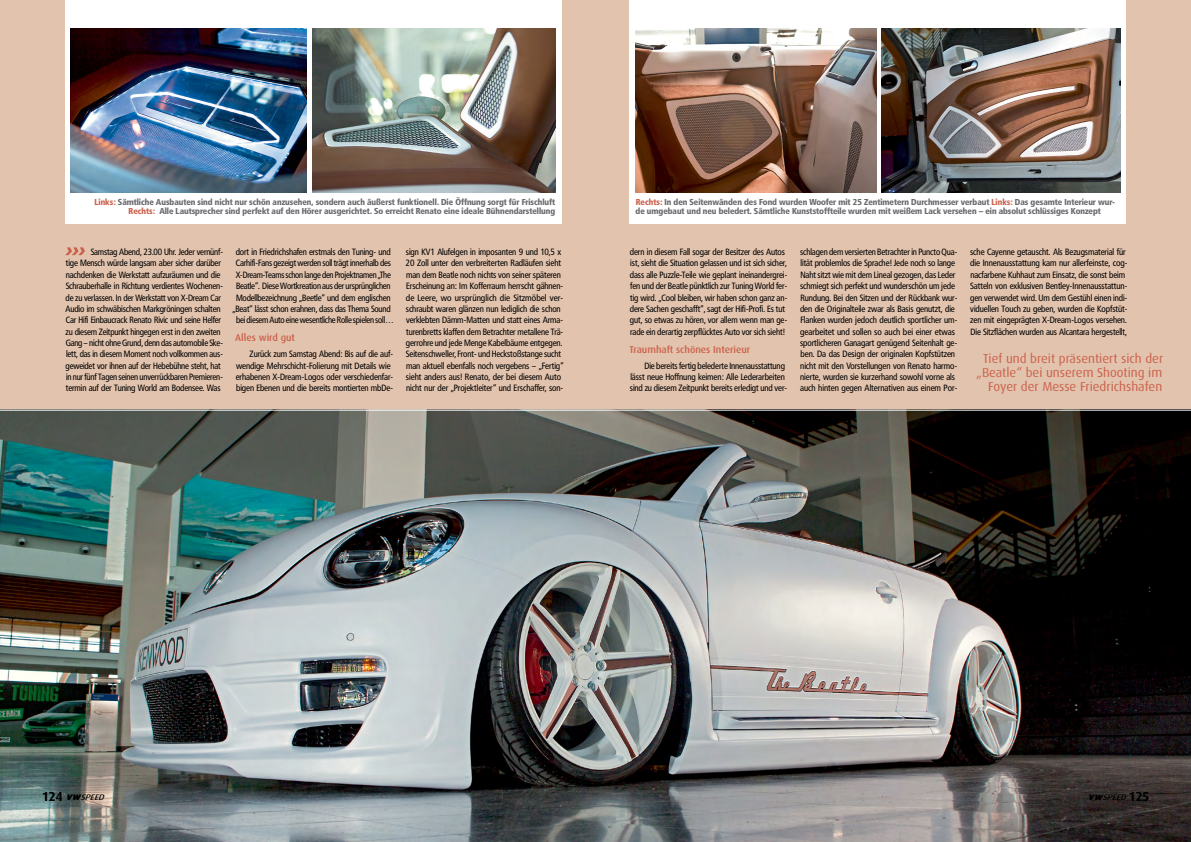
<style>
.page{position:relative;width:1191px;height:842px;background:#e2c3ad}
.page>*{position:absolute;margin:0;border:0;box-sizing:border-box;transform-origin:0 0}
.t1{font:13px/14px "Dax";color:#cb614d;text-align:right}
.t2{font:500 10px "Dax";color:#cb614d}
.t3{font:9px/11.3px "Frutiger Condensed BQ";letter-spacing:-.01em;color:#000}
.t4{font:900 8.5px/9px "Frutiger Condensed BQ";color:#6a696e;text-align:right}
.t5{font:italic 500 8px "Dax Wide";color:#000}
.s1{color:#cb614d}
.s2{font-family:"Dax";font-weight:700;font-style:normal;font-size:13px}
.s3{font-weight:900}
</style>
<div class="page">
<div style="left:65px;top:0;width:496px;height:224px;background:#fff"></div>
<div style="left:629px;top:0;width:496px;height:224px;background:#fff"></div>
<img style="left:0;top:410px;width:1191px;height:432px">
<img style="left:71px;top:28px;width:235px;height:165px">
<img style="left:312px;top:28px;width:244px;height:165px">
<img style="left:882px;top:28px;width:238px;height:165px">
<img style="left:635px;top:28px;width:241px;height:165px">
<svg style="left:65px;top:247px;width:20px;height:8px"></svg>
<p class="t4" style="left:94px;top:198px;width:462px"><span class="s1">Links:</span> Sämtliche Ausbauten sind nicht nur schön anzusehen, sondern auch äußerst funktionell. Die Öffnung sorgt für Frischluft<br><span class="s1">Rechts:</span> Alle Lautsprecher sind perfekt auf den Hörer ausgerichtet. So erreicht Renato eine ideale Bühnendarstellung</p>
<p class="t4" style="left:635px;top:198px;width:481px;text-align:left"><span class="s1">Rechts:</span> In den Seitenwänden des Fond wurden Woofer mit 25 Zentimetern Durchmesser verbaut <span class="s1">Links:</span> Das gesamte Interieur wur&shy;de umgebaut und neu beledert. Sämtliche Kunststoffteile wurden mit weißem Lack versehen – ein absolut schlüssiges Konzept</p>
<p class="t3" style="left:65px;top:246px;width:159px;text-indent:25px">Samstag Abend, 23.00 Uhr. Jeder vernünf&shy;tige Mensch würde langsam aber sicher darüber nachdenken die Werkstatt aufzuräumen und die Schrauberhalle in Richtung verdientes Wochenen&shy;de zu verlassen. In der Werkstatt von X-Dream Car Audio im schwäbischen Markgröningen schalten Car Hifi Einbaucrack Renato Rivic und seine Helfer zu diesem Zeitpunkt hingegen erst in den zweiten Gang – nicht ohne Grund, denn das automobile Ske&shy;lett, das in diesem Moment noch vollkommen aus&shy;geweidet vor ihnen auf der Hebebühne steht, hat in nur fünf Tagen seinen unverrückbaren Premieren&shy;termin auf der Tuning World am Bodensee. Was</p>
<p class="t3" style="left:630px;top:246px;width:159px">dern in diesem Fall sogar der Besitzer des Autos ist, sieht die Situation gelassen und ist sich sicher, dass alle Puzzle-Teile wie geplant ineinandergrei&shy;fen und der Beatle pünktlich zur Tuning World fer&shy;tig wird. „Cool bleiben, wir haben schon ganz an&shy;dere Sachen geschafft“, sagt der Hifi-Profi. Es tut gut, so etwas zu hören, vor allem wenn man ge&shy;rade ein derartig zerpflücktes Auto vor sich sieht!</p>
<p class="t3" style="left:232px;top:246px;width:163px;text-align:center">dort in Friedrichshafen erstmals den Tuning- und Carhifi-Fans gezeigt werden soll trägt innerhalb des X-Dream-Teams schon lange den Projektnamen „The Beatle“. Diese Wortkreation aus der ursprünglichen Modellbezeichnung „Beetle“ und dem englischen „Beat“ lässt schon erahnen, dass das Thema Sound bei diesem Auto eine wesentliche Rolle spielen soll…</p>
<p class="t2" style="left:235px;top:332px;width:61px">Alles wird gut</p>
<p class="t3" style="left:236px;top:348px;width:159px;text-indent:14px">Zurück zum Samstag Abend: Bis auf die auf&shy;wendige Mehrschicht-Folierung mit Details wie erhabenen X-Dream-Logos oder verschiedenfar&shy;bigen Ebenen und die bereits montierten mbDe-</p>
<p class="t3" style="left:405px;top:246px;width:160px">sign KV1 Alufelgen in imposanten 9 und 10,5 x 20 Zoll unter den verbreiterten Radläufen sieht man dem Beatle noch nichts von seiner späteren Erscheinung an: Im Kofferraum herrscht gähnen&shy;de Leere, wo ursprünglich die Sitzmöbel ver&shy;schraubt waren glänzen nun lediglich die schon verklebten Dämm-Matten und statt eines Arma&shy;turenbretts klaffen dem Betrachter metallene Trä&shy;gerrohre und jede Menge Kabelbäume entgegen.<br>Seitenschweller, Front- und Heckstoßstange sucht man aktuell ebenfalls noch vergebens – „Fertig“ sieht anders aus! Renato, der bei diesem Auto nicht nur der „Projektleiter“ und Erschaffer, son-</p>
<p class="t3" style="left:970px;top:246px;width:159px">sche Cayenne getauscht. Als Bezugsmaterial für die Innenausstattung kam nur allerfeinste, cog&shy;nacfarbene Kuhhaut zum Einsatz, die sonst beim Satteln von exklusiven Bentley-Innenausstattun&shy;gen verwendet wird. Um dem Gestühl einen indi&shy;viduellen Touch zu geben, wurden die Kopfstüt&shy;zen mit eingeprägten X-Dream-Logos versehen.<br>Die Sitzflächen wurden aus Alcantara hergestellt,</p>
<p class="t3" style="left:800px;top:246px;width:159px">schlagen dem versierten Betrachter in Puncto Qua&shy;lität problemlos die Sprache! Jede noch so lange Naht sitzt wie mit dem Lineal gezogen, das Leder schmiegt sich perfekt und wunderschön um jede Rundung. Bei den Sitzen und der Rückbank wur&shy;den die Originalteile zwar als Basis genutzt, die Flanken wurden jedoch deutlich sportlicher um&shy;gearbeitet und sollen so auch bei einer etwas sportlicheren Ganagart genügend Seitenhalt ge&shy;ben. Da das Design der originalen Kopfstützen nicht mit den Vorstellungen von Renato harmo&shy;nierte, wurden sie kurzerhand sowohl vorne als auch hinten gegen Alternativen aus einem Por-</p>
<p class="t2" style="left:629px;top:344px;width:122px">Traumhaft schönes Interieur</p>
<p class="t3" style="left:630px;top:360px;width:159px;text-indent:14px">Die bereits fertig belederte Innenausstattung lässt neue Hoffnung keimen: Alle Lederarbeiten sind zu diesem Zeitpunkt bereits erledigt und ver-</p>
<h1 class="t1" style="left:976px;top:352px;width:188px">Tief und breit präsentiert sich der „Beatle“ bei unserem Shooting im<br>Foyer der Messe Friedrichshafen</h1>
<p class="t5" style="left:42px;top:792px;width:66px"><span class="s2">1 2 4</span> <span class="s3">VW</span> SPEED</p>
<p class="t5" style="left:1088px;top:792px;width:63px"><span class="s3">VW</span> SPEED <span class="s2">1 2 5</span></p>
</div>
